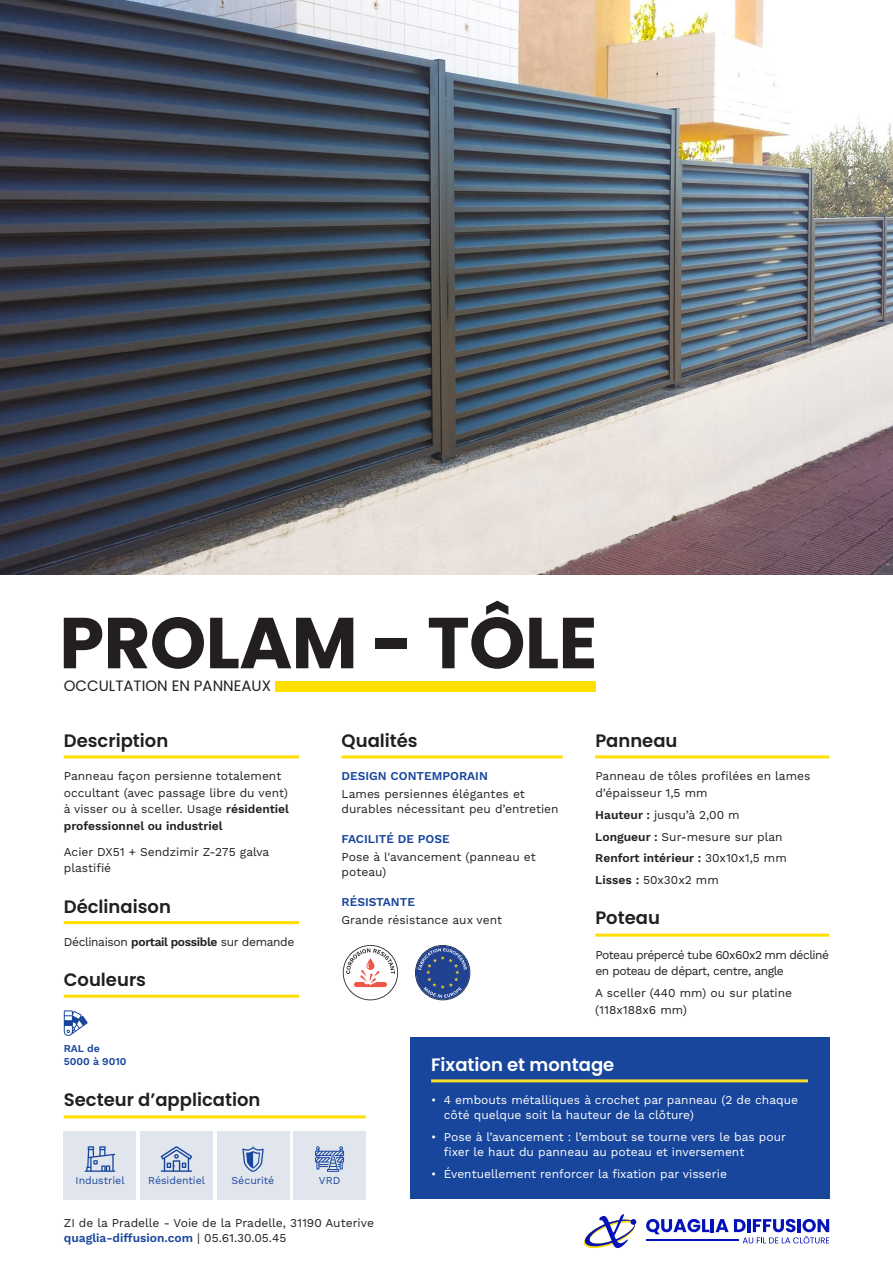
<style>
.page{position:relative;width:893px;height:1263px;background:#fff}
.page>*{position:absolute;margin:0;border:0;box-sizing:border-box;transform-origin:0 0}
.t1{font:700 72px "Poppins";letter-spacing:-.01em;color:#231f20}
.t2{font:600 18px "Poppins";color:#231f20}
.t3{font:600 18px "Poppins";color:#fff}
.t4{font:15px "Poppins";color:#231f20}
.t5{font:12px/16.5px "Work Sans";color:#231f20}
.t6{font:12px/15px "Work Sans";color:#fff}
.t7{font:12px/16.5px "Work Sans";letter-spacing:-.04em;color:#231f20}
.t8{font:600 12px "Work Sans";color:#18469d}
.t9{font:12px "Work Sans";letter-spacing:-.03em;color:#231f20}
.t10{font:600 12px "Work Sans";color:#231f20}
.t11{font:10.5px "Work Sans";color:#18469d}
.t12{font:600 10.5px "Work Sans";color:#18469d}
.s1{font-weight:600}
.s2{font-weight:400}
.s3{font-weight:600;color:#18469d}
</style>
<div class="page">
<svg style="left:584px;top:1214px;width:53px;height:35px"></svg>
<svg style="left:646px;top:1219px;width:183px;height:24px"></svg>
<hr style="left:646px;top:1240px;width:93px;height:1px;background:#0512b8">
<img style="left:0;top:0;width:893px;height:574px">
<hr style="left:342px;top:755px;width:221px;height:3px;background:#ffde00">
<hr style="left:64px;top:755px;width:235px;height:3px;background:#ffde00">
<div style="left:275px;top:681px;width:320px;height:10px;background:#ffde00"></div>
<hr style="left:64px;top:995px;width:235px;height:3px;background:#ffde00">
<svg style="left:64px;top:1010px;width:24px;height:26px"></svg>
<svg style="left:343px;top:945px;width:55px;height:55px"></svg>
<hr style="left:595px;top:755px;width:234px;height:3px;background:#ffde00">
<hr style="left:595px;top:934px;width:234px;height:3px;background:#ffde00">
<hr style="left:64px;top:921px;width:235px;height:3px;background:#ffde00">
<hr style="left:64px;top:1115px;width:302px;height:3px;background:#ffde00">
<div style="left:64px;top:1131px;width:72px;height:68px;background:#e1e5ed"></div>
<div style="left:217px;top:1131px;width:72px;height:68px;background:#e1e5ed"></div>
<div style="left:293px;top:1131px;width:73px;height:68px;background:#e1e5ed"></div>
<svg style="left:85px;top:1146px;width:30px;height:26px"></svg>
<svg style="left:315px;top:1146px;width:29px;height:26px"></svg>
<div style="left:140px;top:1131px;width:73px;height:68px;background:#e1e5ed"></div>
<svg style="left:161px;top:1146px;width:31px;height:26px"></svg>
<svg style="left:242px;top:1146px;width:22px;height:26px"></svg>
<div style="left:410px;top:1037px;width:419px;height:162px;background:#18469d"></div>
<hr style="left:431px;top:1079px;width:377px;height:3px;background:#fade29">
<svg style="left:415px;top:945px;width:55px;height:55px"></svg>
<p class="t1" style="left:59px;top:601px;width:540px">PROLAM - TÔLE</p>
<p class="t4" style="left:64px;top:677px;width:209px">OCCULTATION EN PANNEAUX</p>
<p class="t2" style="left:64px;top:730px;width:106px">Description</p>
<p class="t2" style="left:342px;top:730px;width:78px">Qualités</p>
<p class="t5" style="left:64px;top:768px;width:227px">Panneau façon persienne totalement occultant (avec passage libre du vent) à visser ou à sceller. Usage <span class="s1">résidentiel professionnel ou industriel</span></p>
<p class="t5" style="left:64px;top:844px;width:207px">Acier DX51 + Sendzimir Z-275 galva plastifié</p>
<p class="t8" style="left:342px;top:769px;width:148px">DESIGN CONTEMPORAIN</p>
<p class="t5" style="left:342px;top:787px;width:219px;line-height:15px">Lames persiennes élégantes et durables nécessitant peu d’entretien</p>
<p class="t8" style="left:342px;top:832px;width:110px">FACILITÉ DE POSE</p>
<p class="t5" style="left:342px;top:850px;width:196px;line-height:15px">Pose à l'avancement (panneau et poteau)</p>
<p class="t2" style="left:64px;top:896px;width:109px">Déclinaison</p>
<p class="t8" style="left:342px;top:895px;width:75px">RÉSISTANTE</p>
<p class="t5" style="left:342px;top:912px;width:162px">Grande résistance aux vent</p>
<p class="t9" style="left:64px;top:935px;width:232px">Déclinaison <span class="s1">portail possible</span> sur demande</p>
<p class="t2" style="left:64px;top:969px;width:84px">Couleurs</p>
<p class="t2" style="left:595px;top:730px;width:84px">Panneau</p>
<p class="t5" style="left:595px;top:768px;width:217px">Panneau de tôles profilées en lames d’épaisseur 1,5 mm</p>
<p class="t5" style="left:595px;top:807px;width:146px"><span class="s1">Hauteur :</span> jusqu’à 2,00 m</p>
<p class="t5" style="left:595px;top:829px;width:189px"><span class="s1">Longueur :</span> Sur-mesure sur plan</p>
<p class="t10" style="left:595px;top:851px;width:193px">Renfort intérieur : <span class="s2">30x10x1,5 mm</span></p>
<p class="t5" style="left:595px;top:872px;width:125px"><span class="s1">Lisses :</span> 50x30x2 mm</p>
<p class="t2" style="left:595px;top:908px;width:66px">Poteau</p>
<p class="t7" style="left:595px;top:947px;width:235px">Poteau prépercé tube 60x60x2 mm décliné en poteau de départ, centre, angle</p>
<p class="t5" style="left:595px;top:985px;width:198px">A sceller (440 mm) ou sur platine (118x188x6 mm)</p>
<p class="t12" style="left:64px;top:1043px;width:38px">RAL de</p>
<p class="t12" style="left:64px;top:1055px;width:64px">5000 à 9010</p>
<p class="t2" style="left:64px;top:1089px;width:198px">Secteur d’application</p>
<p class="t11" style="left:76px;top:1174px;width:50px">Industriel</p>
<p class="t11" style="left:148px;top:1174px;width:58px">Résidentiel</p>
<p class="t11" style="left:232px;top:1174px;width:44px">Sécurité</p>
<p class="t11" style="left:319px;top:1174px;width:23px">VRD</p>
<p class="t5" style="left:64px;top:1216px;width:312px;line-height:15px">ZI de la Pradelle - Voie de la Pradelle, 31190 Auterive <span class="s3">quaglia-diffusion.com</span> | 05.61.30.05.45</p>
<p class="t3" style="left:431px;top:1054px;width:185px">Fixation et montage</p>
<p class="t6" style="left:444px;top:1093px;width:356px;text-indent:-13px">• 4 embouts métalliques à crochet par panneau (2 de chaque côté quelque soit la hauteur de la clôture)</p>
<p class="t6" style="left:444px;top:1130px;width:344px;text-indent:-13px">• Pose à l’avancement : l’embout se tourne vers le bas pour fixer le haut du panneau au poteau et inversement</p>
<p class="t6" style="left:431px;top:1167px;width:297px">• Éventuellement renforcer la fixation par visserie</p>
</div>
